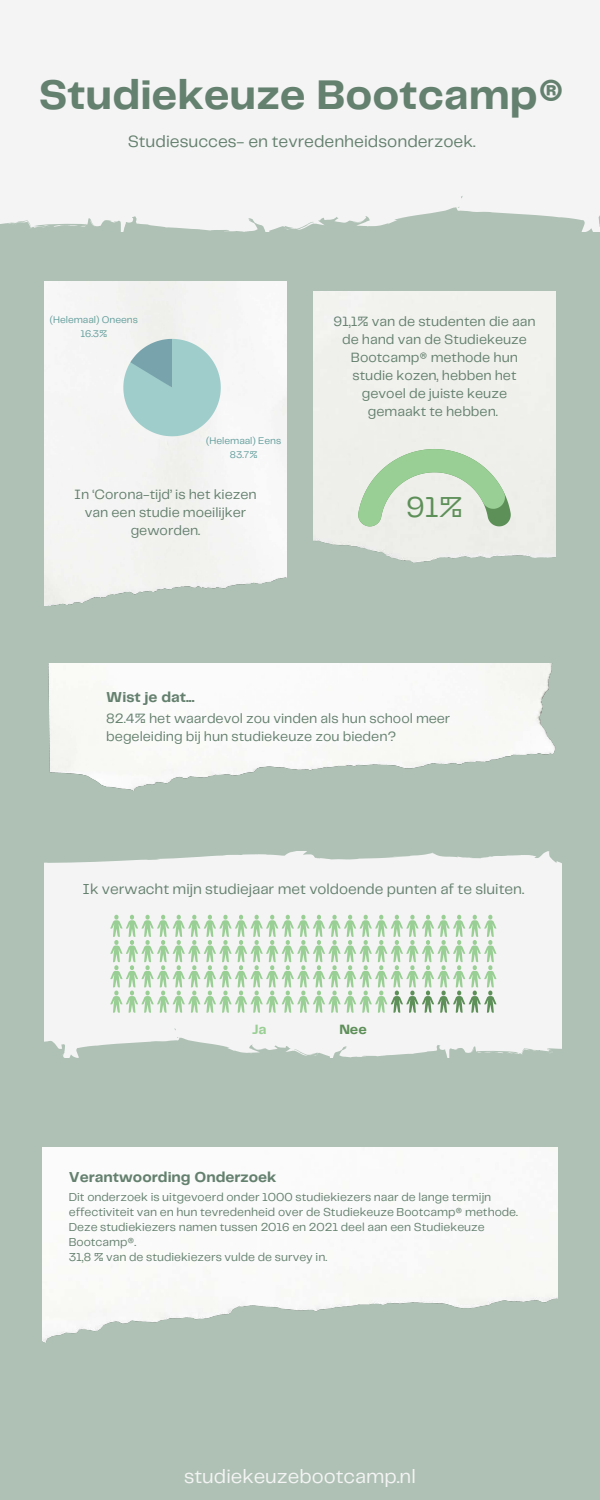
<style>
.page{position:relative;width:600px;height:1500px;background:#afc1b5}
.page>*{position:absolute;margin:0;border:0;box-sizing:border-box;transform-origin:0 0}
.t1{font:700 43px "Telegraf";color:#64806e}
.t2{font:30px "Telegraf";color:#5d8f58}
.t3{font:20px "Telegraf";color:#f4f4f4}
.t4{font:17px "Telegraf";color:#64806e}
.t5{font:15px "Telegraf";color:#64806e}
.t6{font:700 15px "Telegraf";color:#64806e}
.t7{font:14px/18px "Telegraf";color:#64806e;text-align:center}
.t8{font:700 14px "Telegraf";color:#5d8f58}
.t9{font:700 14px "Telegraf";color:#99cf94}
.t10{font:12px/15px "Telegraf";color:#64806e}
.t11{font:10px "Telegraf";color:#629d9b}
</style>
<div class="page">
<img style="left:44px;top:281px;width:243px;height:324px">
<svg style="left:123px;top:339px;width:98px;height:97px;background:#accfcf"></svg>
<svg style="left:44px;top:852px;width:517px;height:205px;background:#eceeed"></svg>
<svg style="left:110px;top:915px;width:386px;height:98px;background:#d6e8d5"></svg>
<svg style="left:391px;top:991px;width:105px;height:22px;background:#bcceba"></svg>
<div style="left:313px;top:292px;width:243px;height:271px;background:#eff0eb"></div>
<svg style="left:358px;top:449px;width:153px;height:77px;background:#c9dfc4"></svg>
<img style="left:43px;top:1147px;width:515px;height:195px">
<img style="left:48px;top:663px;width:507px;height:128px">
<div style="left:0;top:0;width:600px;height:232px;background:#f4f4f4"></div>
<p class="t1" style="left:39px;top:76px;width:527px">Studiekeuze Bootcamp®</p>
<p class="t4" style="left:128px;top:134px;width:349px">Studiesucces- en tevredenheidsonderzoek.</p>
<p class="t11" style="left:50px;top:315px;width:90px">(Helemaal) Oneens</p>
<p class="t11" style="left:80px;top:329px;width:28px">16.3%</p>
<p class="t11" style="left:206px;top:437px;width:76px">(Helemaal) Eens</p>
<p class="t11" style="left:230px;top:451px;width:29px">83.7%</p>
<p class="t7" style="left:74px;top:486px;width:184px">In ‘Corona-tijd’ is het kiezen van een studie moeilijker geworden.</p>
<p class="t7" style="left:333px;top:313px;width:204px">91,1% van de studenten die aan de hand van de Studiekeuze<br>Bootcamp® methode hun studie kozen, hebben het gevoel de juiste keuze gemaakt te hebben.</p>
<p class="t2" style="left:406px;top:494px;width:58px">91%</p>
<p class="t6" style="left:106px;top:691px;width:90px">Wist je dat...</p>
<p class="t7" style="left:106px;top:710px;width:346px;text-align:left">82.4% het waardevol zou vinden als hun school meer begeleiding bij hun studiekeuze zou bieden?</p>
<p class="t5" style="left:83px;top:882px;width:443px">Ik verwacht mijn studiejaar met voldoende punten af te sluiten.</p>
<p class="t9" style="left:252px;top:1023px;width:16px">Ja</p>
<p class="t8" style="left:339px;top:1023px;width:29px">Nee</p>
<p class="t6" style="left:69px;top:1171px;width:209px">Verantwoording Onderzoek</p>
<p class="t10" style="left:69px;top:1190px;width:451px">Dit onderzoek is uitgevoerd onder 1000 studiekiezers naar de lange termijn effectiviteit van en hun tevredenheid over de Studiekeuze Bootcamp® methode.</p>
<p class="t10" style="left:69px;top:1220px;width:417px">Deze studiekiezers namen tussen 2016 en 2021 deel aan een Studiekeuze<br>Bootcamp®.</p>
<p class="t10" style="left:69px;top:1250px;width:260px">31,8 % van de studiekiezers vulde de survey in.</p>
<p class="t3" style="left:184px;top:1467px;width:233px">studiekeuzebootcamp.nl</p>
</div>
